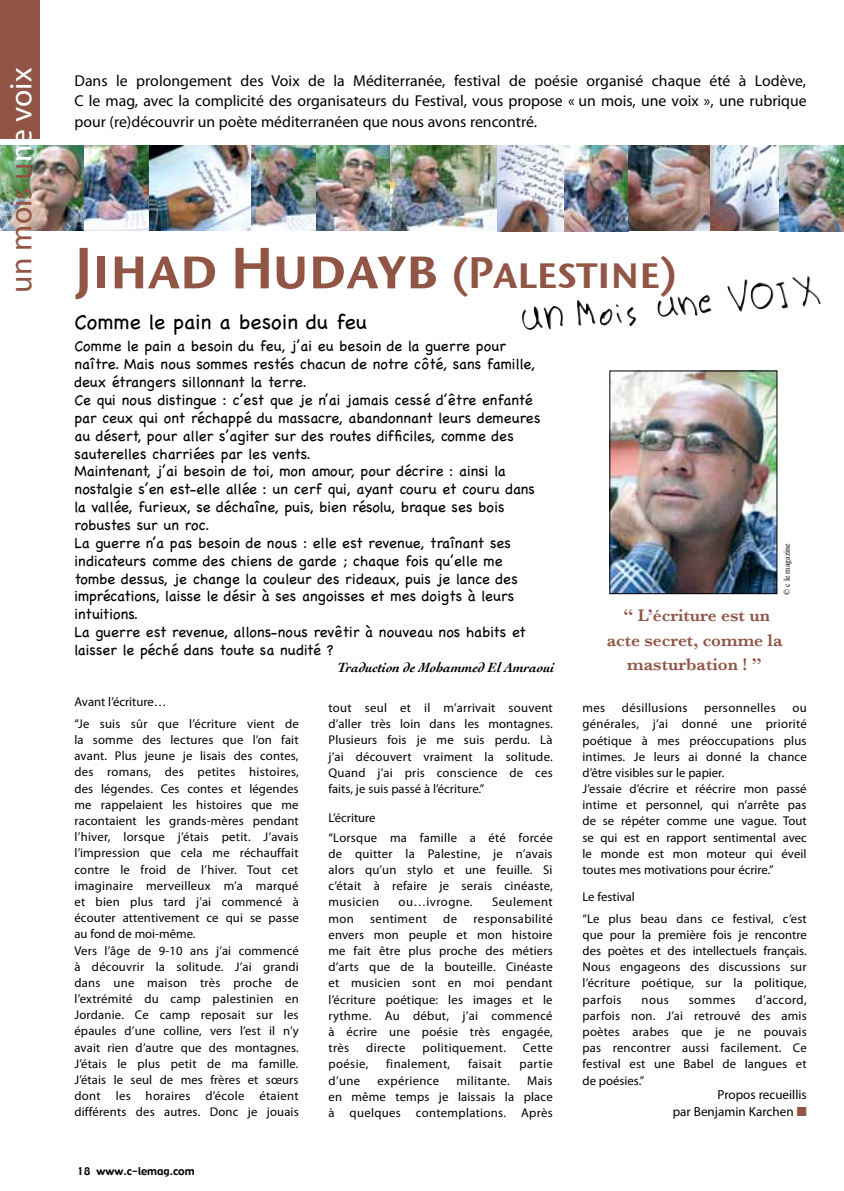
<style>
.page{position:relative;width:844px;height:1191px;background:#fff}
.page>*{position:absolute;margin:0;border:0;box-sizing:border-box;transform-origin:0 0}
.t1{font:57.75px "Stone Sans Sem SCITCTT Semi";letter-spacing:-.03em;color:#915546}
.t2{font:31.5px "Myriad Pro";color:#915546}
.t3{font:21px "Chalkboard";color:#000}
.t4{font:600 17.5px/24.5px "Baskerville";color:#915546;text-align:center}
.t5{font:15.75px/19.2px "Myriad Pro";color:#000}
.t6{font:14.88px/17.8px "Chalkboard";color:#000}
.t7{font:italic 700 14px "Cochin";color:#000}
.t8{font:13.12px/16.6px "Myriad Pro";color:#000;text-align:right}
.t9{font:12.6px/16.3px "Myriad Pro";letter-spacing:.015em;color:#000;text-align:justify}
.t10{font:12.6px "Myriad Pro";letter-spacing:.035em;color:#000}
.t11{font:10.5px "Gadget";color:#000}
.t12{font:8.75px "Times";color:#000;scale:.9 1}
.s1{color:#fff}
.s2{font-size:43.75px}
.s3{color:#915546}
</style>
<div class="page">
<div style="left:0;top:0;width:40px;height:139px;background:#915546"></div>
<img style="left:611px;top:372px;width:164px;height:220px">
<div style="left:609px;top:370px;width:168px;height:224px;border:1px solid #000"></div>
<img style="left:709px;top:146px;width:70px;height:85px">
<img style="left:148px;top:145px;width:103px;height:86px">
<img style="left:383px;top:145px;width:183px;height:86px">
<img style="left:0;top:145px;width:148px;height:86px">
<img style="left:779px;top:146px;width:64px;height:85px">
<img style="left:315px;top:146px;width:75px;height:85px">
<img style="left:564px;top:146px;width:145px;height:85px">
<img style="left:251px;top:145px;width:64px;height:86px">
<img style="left:657px;top:276px;width:163px;height:41px">
<h2 class="t2" style="left:2px;top:293px;width:226px;rotate:-90deg">un mois u<span class="s1">ne voix</span></h2>
<p class="t5" style="left:74px;top:71px;width:733px">Dans le prolongement des Voix de la Méditerranée, festival de poésie organisé chaque été à Lodève,<br>C le mag, avec la complicité des organisateurs du Festival, vous propose « un mois, une voix », une rubrique</p>
<p class="t5" style="left:74px;top:111px;width:464px">pour (re)découvrir un poète méditerranéen que nous avons rencontré.</p>
<h1 class="t1" style="left:74px;top:232px;width:604px">Jihad Hudayb <span class="s2">(Palestine)</span></h1>
<h3 class="t3" style="left:74px;top:310px;width:294px">Comme le pain a besoin du feu</h3>
<p class="t6" style="left:74px;top:337px;width:467px">Comme le pain a besoin du feu, j’ai eu besoin de la guerre pour naître. Mais nous sommes restés chacun de notre côté, sans famille, deux étrangers sillonnant la terre.<br>Ce qui nous distingue : c’est que je n’ai jamais cessé d’être enfanté par ceux qui ont réchappé du massacre, abandonnant leurs demeures au désert, pour aller s’agiter sur des routes difficiles, comme des sauterelles charriées par les vents.<br>Maintenant, j’ai besoin de toi, mon amour, pour décrire : ainsi la nostalgie s’en est-elle allée : un cerf qui, ayant couru et couru dans la vallée, furieux, se déchaîne, puis, bien résolu, braque ses bois robustes sur un roc.<br>La guerre n’a pas besoin de nous : elle est revenue, traînant ses indicateurs comme des chiens de garde ; chaque fois qu’elle me tombe dessus, je change la couleur des rideaux, puis je lance des imprécations, laisse le désir à ses angoisses et mes doigts à leurs intuitions.<br>La guerre est revenue, allons-nous revêtir à nouveau nos habits et laisser le péché dans toute sa nudité ?</p>
<p class="t7" style="left:338px;top:658px;width:218px">Traduction de Mohammed El Amraoui</p>
<p class="t9" style="left:74px;top:691px;width:226px;line-height:21.5px">Avant l’écriture…<br>“Je suis sûr que l’écriture vient de</p>
<p class="t9" style="left:74px;top:731px;width:226px;text-align:left">la somme des lectures que l’on fait avant. Plus jeune je lisais des contes, des romans, des petites histoires, des légendes. Ces contes et légendes me rappelaient les histoires que me racontaient les grands-mères pendant l’hiver, lorsque j’étais petit. J’avais l’impression que cela me réchauffait contre le froid de l’hiver. Tout cet imaginaire merveilleux m’a marqué et bien plus tard j’ai commencé à écouter attentivement ce qui se passe au fond de moi-même.<br>Vers l’âge de 9-10 ans j’ai commencé à découvrir la solitude. J’ai grandi dans une maison très proche de l’extrémité du camp palestinien en Jordanie. Ce camp reposait sur les épaules d’une colline, vers l’est il n’y avait rien d’autre que des montagnes.<br>J’étais le plus petit de ma famille.<br>J’étais le seul de mes frères et sœurs dont les horaires d’école étaient différents des autres. Donc je jouais</p>
<p class="t11" style="left:77px;top:1164px;width:119px">18 www.c-lemag.com</p>
<p class="t9" style="left:328px;top:699px;width:226px">tout seul et il m’arrivait souvent d’aller très loin dans les montagnes.<br>Plusieurs fois je me suis perdu. Là j’ai découvert vraiment la solitude.<br>Quand j’ai pris conscience de ces faits, je suis passé à l’écriture.”</p>
<p class="t9" style="left:328px;top:807px;width:226px;line-height:19.8px">L’écriture<br>“Lorsque ma famille a été forcée</p>
<p class="t9" style="left:328px;top:845px;width:226px">de quitter la Palestine, je n’avais alors qu’un stylo et une feuille. Si c’était à refaire je serais cinéaste, musicien</p>
<p class="t10" style="left:398px;top:894px;width:75px">ou…ivrogne.</p>
<p class="t10" style="left:492px;top:894px;width:62px">Seulement</p>
<p class="t9" style="left:328px;top:910px;width:226px;text-indent:145px">responsabilité envers mon peuple et mon histoire me fait être plus proche des métiers d’arts que de la bouteille. Cinéaste et musicien sont en moi pendant l’écriture poétique: les images et le rythme. Au début, j’ai commencé à écrire une poésie très engagée, très</p>
<p class="t9" style="left:328px;top:910px;width:27px">mon</p>
<p class="t9" style="left:370px;top:910px;width:58px">sentiment</p>
<p class="t9" style="left:443px;top:910px;width:15px">de</p>
<p class="t9" style="left:366px;top:1039px;width:41px">directe</p>
<p class="t9" style="left:422px;top:1039px;width:85px">politiquement.</p>
<p class="t9" style="left:523px;top:1039px;width:31px">Cette</p>
<p class="t9" style="left:328px;top:1055px;width:41px">poésie,</p>
<p class="t9" style="left:386px;top:1055px;width:65px">finalement,</p>
<p class="t9" style="left:468px;top:1055px;width:35px">faisait</p>
<p class="t9" style="left:519px;top:1055px;width:35px">partie</p>
<p class="t9" style="left:328px;top:1072px;width:33px">d’une</p>
<p class="t9" style="left:377px;top:1072px;width:63px">expérience</p>
<p class="t9" style="left:456px;top:1072px;width:55px">militante.</p>
<p class="t9" style="left:328px;top:1072px;width:226px;text-indent:198px">Mais en même temps je laissais la place à quelques contemplations. Après</p>
<p class="t12" style="left:778px;top:595px;width:59px;rotate:-90deg">© c le magazine</p>
<h3 class="t4" style="left:606px;top:603px;width:177px">“ L’écriture est un acte secret, comme la masturbation ! ”</h3>
<p class="t9" style="left:582px;top:699px;width:24px">mes</p>
<p class="t9" style="left:621px;top:699px;width:67px">désillusions</p>
<p class="t9" style="left:704px;top:699px;width:73px">personnelles</p>
<p class="t9" style="left:582px;top:699px;width:226px;text-align:left;text-indent:210px">ou générales, j’ai donné une priorité poétique à mes préoccupations plus intimes. Je leurs ai donné la chance d’être visibles sur le papier.<br>J’essaie d’écrire et réécrire mon passé intime et personnel, qui n’arrête pas de se répéter comme une vague. Tout se qui est en rapport sentimental avec le monde est mon moteur qui éveil toutes mes motivations pour écrire.”</p>
<p class="t9" style="left:582px;top:886px;width:226px;line-height:21.5px">Le festival<br>“Le plus beau dans ce festival, c’est</p>
<p class="t9" style="left:582px;top:926px;width:226px">que pour la première fois je rencontre des poètes et des intellectuels français.<br>Nous engageons des discussions sur l’écriture poétique, sur la politique, parfois</p>
<p class="t9" style="left:582px;top:991px;width:226px;text-indent:173px">d’accord, parfois non. J’ai retrouvé des amis poètes arabes que je ne pouvais pas rencontrer aussi facilement. Ce festival est une Babel de langues et de poésies.”</p>
<p class="t8" style="left:672px;top:1086px;width:135px">Propos recueillis<br>par Benjamin Karchen <span class="s3">■</span></p>
<p class="t9" style="left:641px;top:991px;width:29px">nous</p>
<p class="t9" style="left:688px;top:991px;width:48px">sommes</p>
</div>
